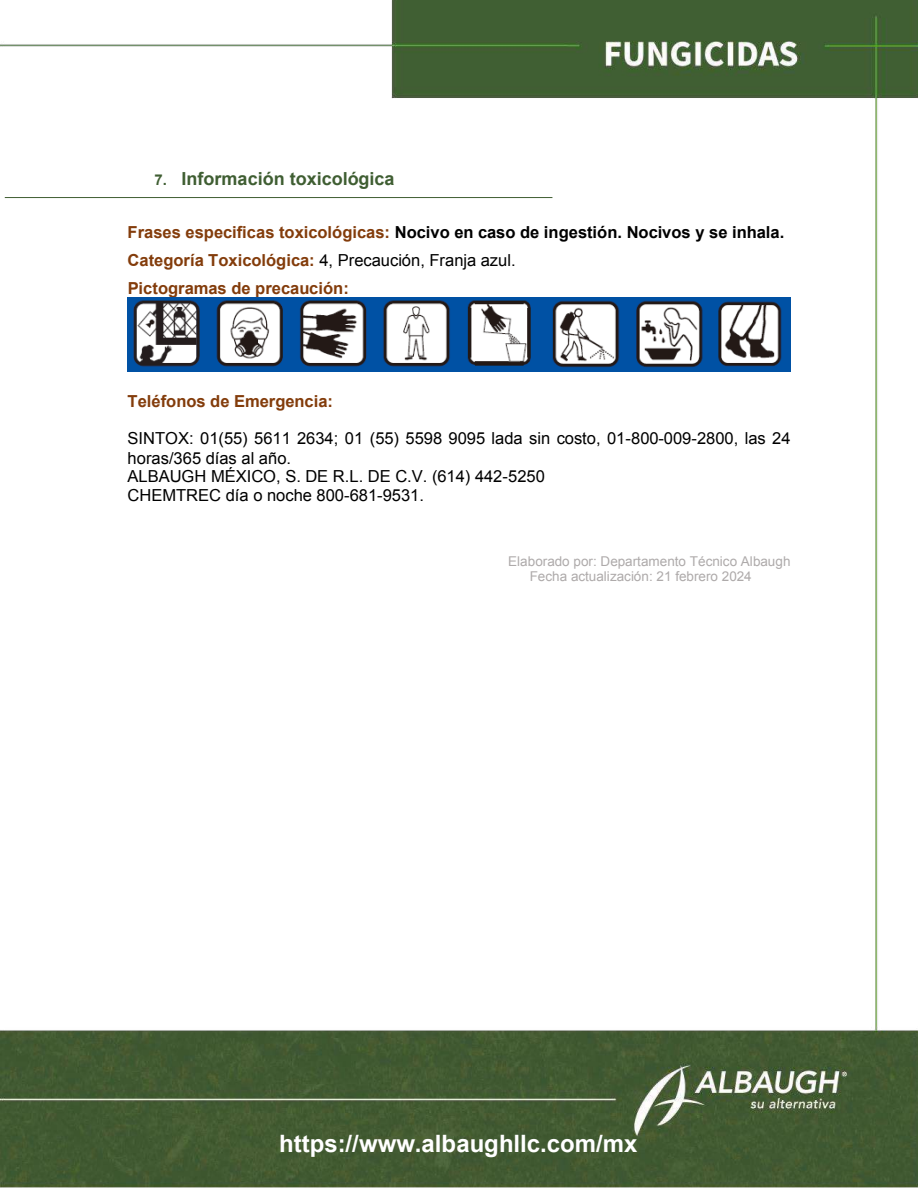
<style>
.page{position:relative;width:918px;height:1188px;background:#fff}
.page>*{position:absolute;margin:0;border:0;box-sizing:border-box;transform-origin:0 0}
.t1{font:700 24px "Arial";color:#fff}
.t2{font:700 18px "Arial";color:#3f5e32}
.t3{font:700 16.5px/28px "Arial";color:#833c0b}
.t4{font:16.5px/18.9px "Arial";color:#000}
.t5{font:13.5px/15.5px "Arial";letter-spacing:.005em;color:#aeaaaa}
.s1{font-size:15px}
.s2{color:#000}
.s3{font-weight:400;color:#000}
</style>
<div class="page">
<img style="left:0;top:0;width:918px;height:1188px">
<img style="left:128px;top:298px;width:662px;height:73px">
<hr style="left:5px;top:197px;width:547px;height:1px;background:#3f5e32">
<p class="t2" style="left:155px;top:167px;width:241px"><span class="s1">7.</span> Información toxicológica</p>
<p class="t3" style="left:128px;top:219px;width:658px">Frases especificas toxicológicas: <span class="s2">Nocivo en caso de ingestión. Nocivos y se inhala.<br></span>Categoría Toxicológica: <span class="s3">4, Precaución, Franja azul.<br></span>Pictogramas de precaución:</p>
<p class="t3" style="left:128px;top:387px;width:207px">Teléfonos de Emergencia:</p>
<p class="t4" style="left:128px;top:429px;width:665px">SINTOX: 01(55) 5611 2634; 01 (55) 5598 9095 lada sin costo, 01-800-009-2800, las 24 horas/365 días al año.<br>ALBAUGH MÉXICO, S. DE R.L. DE C.V. (614) 442-5250<br>CHEMTREC día o noche 800-681-9531.</p>
<p class="t5" style="left:530px;top:554px;width:262px;text-indent:-21px">Elaborado por: Departamento Técnico Albaugh<br>Fecha actualización: 21 febrero 2024</p>
<h1 class="t1" style="left:279px;top:1128px;width:360px">https://www.albaughllc.com/mx</h1>
</div>
